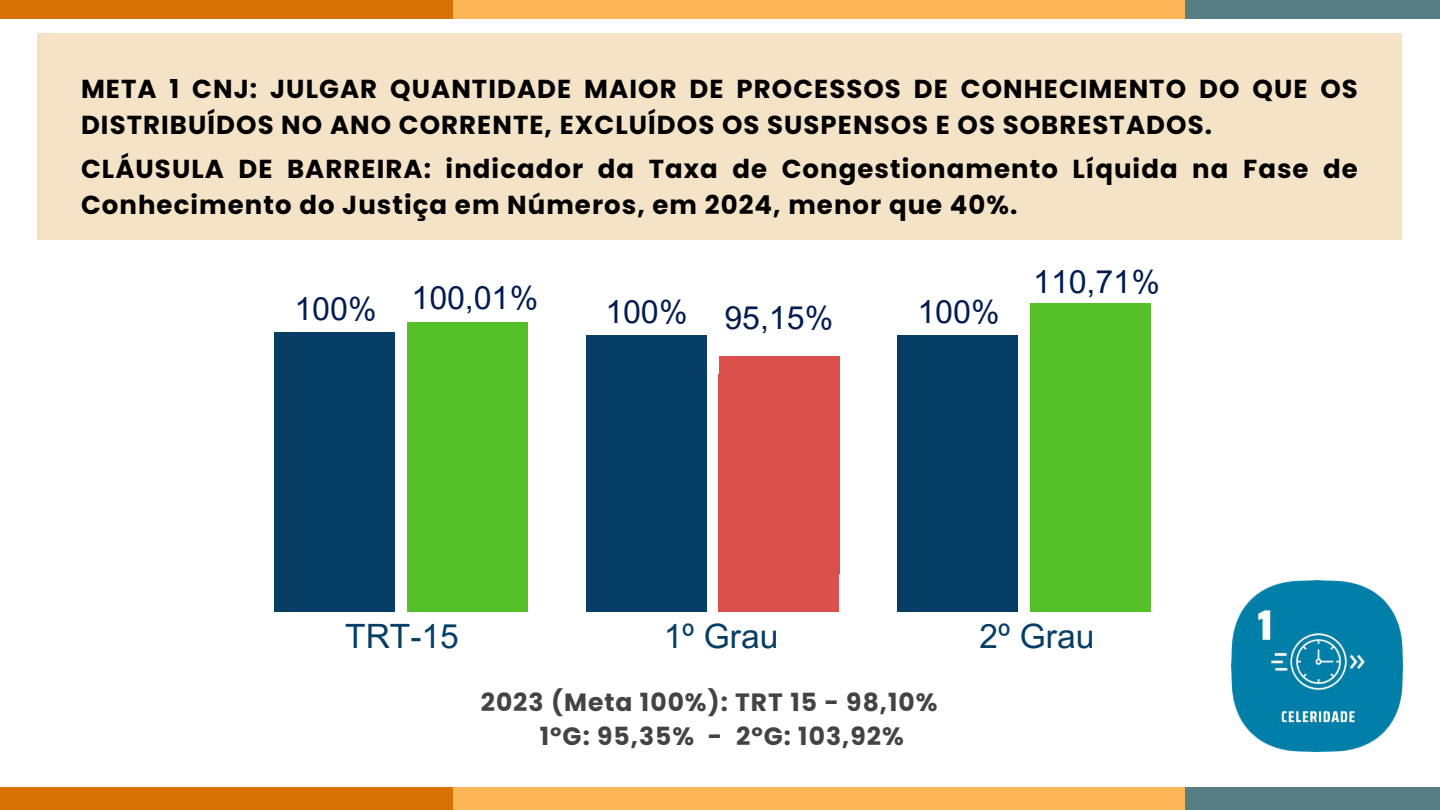
<style>
.page{position:relative;width:1440px;height:810px;background:#fff}
.page>*{position:absolute;margin:0;border:0;box-sizing:border-box;transform-origin:0 0}
.t1{font:33.5px "Arial MT Pro";color:#063e66}
.t2{font:32px "Arial MT Pro";color:#011c50}
.t3{font:700 26px/36px "Poppins";letter-spacing:.04em;color:#000}
.t4{font:700 25px/34.5px "Poppins";letter-spacing:.04em;color:#434343}
</style>
<div class="page">
<div style="left:38px;top:34px;width:1364px;height:206px;background:#f4e3c7"></div>
<div style="left:275px;top:332px;width:120px;height:280px;background:#063e66"></div>
<div style="left:586px;top:335px;width:120px;height:277px;background:#063e66"></div>
<div style="left:898px;top:335px;width:120px;height:277px;background:#063e66"></div>
<div style="left:408px;top:322px;width:120px;height:290px;background:#56c02b"></div>
<div style="left:719px;top:356px;width:120px;height:217px;background:#db504a"></div>
<div style="left:1078px;top:787px;width:362px;height:23px;background:#577e85"></div>
<div style="left:0;top:787px;width:493px;height:23px;background:#d77103"></div>
<div style="left:453px;top:787px;width:732px;height:23px;background:#fbb657"></div>
<div style="left:1078px;top:0;width:362px;height:18px;background:#577e85"></div>
<div style="left:0;top:0;width:493px;height:18px;background:#d77103"></div>
<div style="left:453px;top:0;width:732px;height:18px;background:#fbb657"></div>
<div style="left:718px;top:374px;width:121px;height:238px;background:#db504a"></div>
<div style="left:1031px;top:303px;width:120px;height:309px;background:#56c02b"></div>
<img style="left:1231px;top:581px;width:171px;height:171px">
<p class="t3" style="left:81px;top:71px;width:1278px">META 1 CNJ: JULGAR QUANTIDADE MAIOR DE PROCESSOS DE CONHECIMENTO DO QUE OS<br>DISTRIBUÍDOS NO ANO CORRENTE, EXCLUÍDOS OS SUSPENSOS E OS SOBRESTADOS.</p>
<p class="t3" style="left:81px;top:151px;width:1278px">CLÁUSULA DE BARREIRA: indicador da Taxa de Congestionamento Líquida na Fase de<br>Conhecimento do Justiça em Números, em 2024, menor que 40%.</p>
<p class="t2" style="left:294px;top:286px;width:245px">100% 100,01%</p>
<p class="t2" style="left:605px;top:306px;width:229px">100% 95,15%</p>
<p class="t2" style="left:918px;top:300px;width:83px">100%</p>
<p class="t2" style="left:1033px;top:270px;width:128px">110,71%</p>
<p class="t1" style="left:345px;top:624px;width:115px">TRT-15</p>
<p class="t1" style="left:664px;top:624px;width:116px">1º Grau</p>
<p class="t1" style="left:980px;top:624px;width:116px">2º Grau</p>
<p class="t4" style="left:540px;top:685px;width:399px;text-indent:-59px">2023 (Meta 100%): TRT 15 - 98,10%<br>1ºG: 95,35% - 2ºG: 103,92%</p>
</div>
